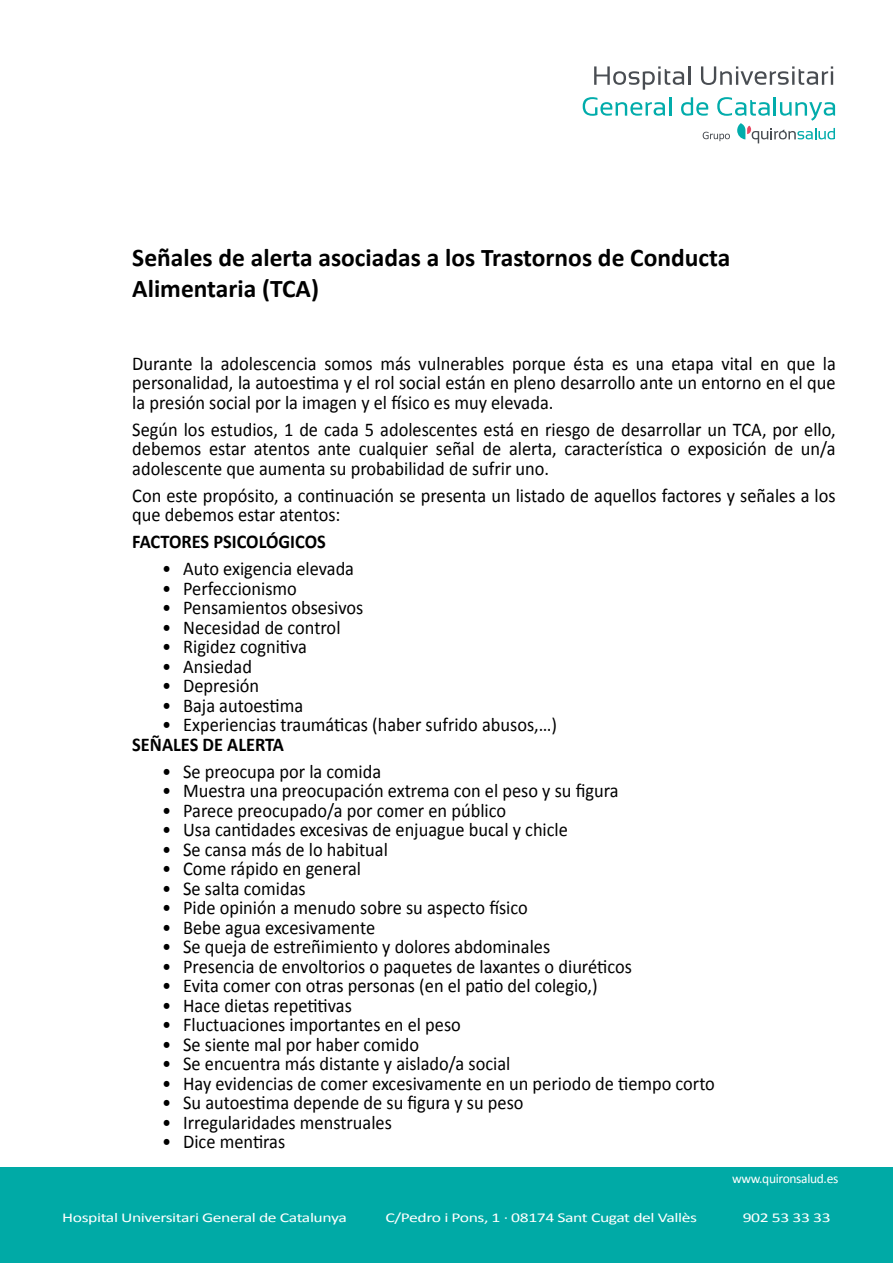
<style>
.page{position:relative;width:893px;height:1263px;background:#fff}
.page>*{position:absolute;margin:0;border:0;box-sizing:border-box;transform-origin:0 0}
.t1{font:700 25.5px/31.5px "Calibri";color:#000}
.t2{font:19.5px/19.5px "Calibri";color:#000;text-align:justify;scale:.94 1}
.t3{font:700 19.5px "Calibri";color:#000;scale:.94 1}
.t4{font:13.5px "Calibri";letter-spacing:-.025em;color:#fff;scale:1.31 1}
.t5{font:13.5px "Calibri";letter-spacing:-.025em;color:#fff}
</style>
<div class="page">
<div style="left:0;top:1167px;width:893px;height:96px;background:#00aaa6"></div>
<svg style="left:594px;top:66px;width:96px;height:24px"></svg>
<svg style="left:701px;top:66px;width:132px;height:19px"></svg>
<svg style="left:583px;top:97px;width:88px;height:19px"></svg>
<svg style="left:681px;top:97px;width:154px;height:46px"></svg>
<h1 class="t1" style="left:132px;top:242px;width:600px">Señales de alerta asociadas a los Trastornos de Conducta<br>Alimentaria (TCA)</h1>
<p class="t2" style="left:132px;top:353px;width:750px">Durante la adolescencia somos más vulnerables porque ésta es una etapa vital en que la personalidad, la autoestima y el rol social están en pleno desarrollo ante un entorno en el que la presión social por la imagen y el físico es muy elevada.</p>
<p class="t2" style="left:132px;top:419px;width:750px">Según los estudios, 1 de cada 5 adolescentes está en riesgo de desarrollar un TCA, por ello, debemos estar atentos ante cualquier señal de alerta, característica o exposición de un/a adolescente que aumenta su probabilidad de sufrir uno.</p>
<p class="t2" style="left:132px;top:485px;width:750px">Con este propósito, a continuación se presenta un listado de aquellos factores y señales a los que debemos estar atentos:</p>
<p class="t3" style="left:132px;top:529px;width:207px">FACTORES PSICOLÓGICOS</p>
<p class="t2" style="left:162px;top:559px;width:206px">• Auto exigencia elevada</p>
<p class="t2" style="left:162px;top:578px;width:145px">• Perfeccionismo</p>
<p class="t2" style="left:162px;top:598px;width:215px">• Pensamientos obsesivos</p>
<p class="t2" style="left:162px;top:617px;width:191px">• Necesidad de control</p>
<p class="t2" style="left:162px;top:637px;width:155px">• Rigidez cognitiva</p>
<p class="t2" style="left:162px;top:656px;width:97px">• Ansiedad</p>
<p class="t2" style="left:162px;top:676px;width:105px">• Depresión</p>
<p class="t2" style="left:162px;top:695px;width:151px">• Baja autoestima</p>
<p class="t2" style="left:162px;top:715px;width:421px">• Experiencias traumáticas (haber sufrido abusos,…)</p>
<p class="t3" style="left:132px;top:732px;width:163px">SEÑALES DE ALERTA</p>
<p class="t2" style="left:162px;top:762px;width:234px">• Se preocupa por la comida</p>
<p class="t2" style="left:162px;top:781px;width:487px">• Muestra una preocupación extrema con el peso y su figura</p>
<p class="t2" style="left:162px;top:801px;width:367px">• Parece preocupado/a por comer en público</p>
<p class="t2" style="left:162px;top:820px;width:433px">• Usa cantidades excesivas de enjuague bucal y chicle</p>
<p class="t2" style="left:162px;top:840px;width:242px">• Se cansa más de lo habitual</p>
<p class="t2" style="left:162px;top:859px;width:213px">• Come rápido en general</p>
<p class="t2" style="left:162px;top:879px;width:154px">• Se salta comidas</p>
<p class="t2" style="left:162px;top:898px;width:390px">• Pide opinión a menudo sobre su aspecto físico</p>
<p class="t2" style="left:162px;top:918px;width:228px">• Bebe agua excesivamente</p>
<p class="t2" style="left:162px;top:937px;width:414px">• Se queja de estreñimiento y dolores abdominales</p>
<p class="t2" style="left:162px;top:957px;width:501px">• Presencia de envoltorios o paquetes de laxantes o diuréticos</p>
<p class="t2" style="left:162px;top:976px;width:465px">• Evita comer con otras personas (en el patio del colegio,)</p>
<p class="t2" style="left:162px;top:996px;width:203px">• Hace dietas repetitivas</p>
<p class="t2" style="left:162px;top:1015px;width:319px">• Fluctuaciones importantes en el peso</p>
<p class="t2" style="left:162px;top:1035px;width:275px">• Se siente mal por haber comido</p>
<p class="t2" style="left:162px;top:1054px;width:372px">• Se encuentra más distante y aislado/a social</p>
<p class="t2" style="left:162px;top:1074px;width:589px">• Hay evidencias de comer excesivamente en un periodo de tiempo corto</p>
<p class="t2" style="left:162px;top:1093px;width:386px">• Su autoestima depende de su figura y su peso</p>
<p class="t2" style="left:162px;top:1113px;width:246px">• Irregularidades menstruales</p>
<p class="t2" style="left:162px;top:1132px;width:132px">• Dice mentiras</p>
<p class="t5" style="left:732px;top:1170px;width:108px">www.quironsalud.es</p>
<p class="t4" style="left:62px;top:1209px;width:219px">Hospital Universitari General de Catalunya</p>
<p class="t4" style="left:385px;top:1209px;width:239px">C/Pedro i Pons, 1 · 08174 Sant Cugat del Vallès</p>
<p class="t4" style="left:743px;top:1209px;width:69px">902 53 33 33</p>
</div>
